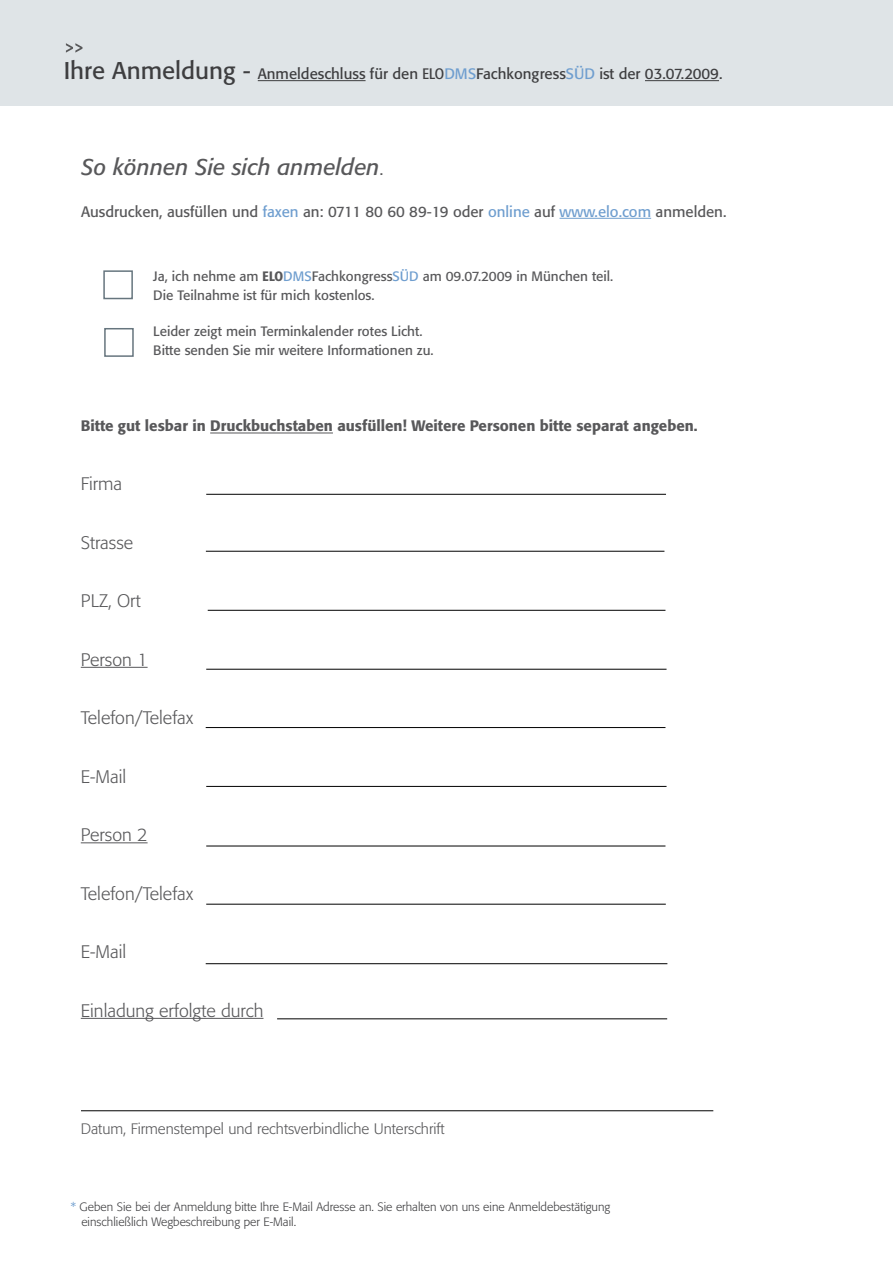
<style>
.page{position:relative;width:893px;height:1263px;background:#fff}
.page>*{position:absolute;margin:0;border:0;box-sizing:border-box;transform-origin:0 0}
.t1{font:italic 22.5px "Formata";color:#58585a}
.t2{font:300 18px "Formata";color:#58585a}
.t3{font:15px "Formata";color:#58585a}
.t4{font:700 15px "Formata";color:#58585a}
.t5{font:15px "Formata";color:#3e3e40}
.t6{font:300 15px "Formata";color:#58585a}
.t7{font:13.5px/19.5px "Formata";color:#58585a}
.t8{font:300 12px/14.4px "Formata";color:#3e3e40}
.s1{font-size:24px}
.s2{font-stretch:condensed}
.s3{color:#6f9ecf}
.s4{font-style:normal;font-size:15px}
.s5{font-family:"Formata Condensed";font-weight:700}
</style>
<div class="page">
<div style="left:0;top:0;width:893px;height:105px;background:#dfe4e7"></div>
<hr style="left:258px;top:80px;width:108px;height:1px;background:#3e3e40">
<hr style="left:645px;top:80px;width:74px;height:1px;background:#3e3e40">
<svg style="left:66px;top:43px;width:16px;height:10px"></svg>
<hr style="left:560px;top:218px;width:91px;height:1px;background:#6f9ecf">
<hr style="left:210px;top:433px;width:123px;height:1px;background:#58585a">
<hr style="left:81px;top:667px;width:67px;height:1px;background:#58585a">
<hr style="left:81px;top:842px;width:67px;height:1px;background:#58585a">
<hr style="left:81px;top:1018px;width:182px;height:1px;background:#58585a">
<hr style="left:206px;top:494px;width:460px;height:1px;background:#000">
<hr style="left:206px;top:551px;width:458px;height:1px;background:#000">
<hr style="left:208px;top:610px;width:457px;height:1px;background:#000">
<hr style="left:206px;top:727px;width:459px;height:1px;background:#000">
<hr style="left:206px;top:786px;width:460px;height:1px;background:#000">
<hr style="left:206px;top:846px;width:459px;height:1px;background:#000">
<hr style="left:81px;top:1110px;width:632px;height:1px;background:#000">
<hr style="left:206px;top:669px;width:460px;height:1px;background:#000">
<div style="left:103px;top:270px;width:30px;height:29px;border:2px solid #66757e"></div>
<hr style="left:206px;top:904px;width:460px;height:1px;background:#000">
<hr style="left:206px;top:963px;width:461px;height:1px;background:#000">
<hr style="left:277px;top:1018px;width:390px;height:1px;background:#000">
<div style="left:104px;top:328px;width:30px;height:29px;border:2px solid #66757e"></div>
<p class="t5" style="left:64px;top:65px;width:660px"><span class="s1">Ihre Anmeldung -</span> Anmeldeschluss für den <span class="s2">ELO</span><span class="s3">DMS</span>Fachkongress<span class="s3">SÜD</span> ist der 03.07.2009.</p>
<h1 class="t1" style="left:81px;top:153px;width:303px">So können Sie sich anmelden<span class="s4">.</span></h1>
<p class="t3" style="left:81px;top:202px;width:647px">Ausdrucken, ausfüllen und <span class="s3">faxen</span> an: 0711 80 60 89-19 oder <span class="s3">online</span> auf <span class="s3">www.elo.com</span> anmelden.</p>
<p class="t7" style="left:153px;top:266px;width:462px">Ja, ich nehme am <span class="s5">ELO</span><span class="s3">DMS</span>Fachkongress<span class="s3">SÜD</span> am 09.07.2009 in München teil.<br>Die Teilnahme ist für mich kostenlos.</p>
<p class="t7" style="left:153px;top:321px;width:282px">Leider zeigt mein Terminkalender rotes Licht.<br>Bitte senden Sie mir weitere Informationen zu.</p>
<p class="t4" style="left:81px;top:417px;width:618px">Bitte gut lesbar in Druckbuchstaben ausfüllen! Weitere Personen bitte separat angeben.</p>
<h2 class="t2" style="left:81px;top:473px;width:43px">Firma</h2>
<h2 class="t2" style="left:81px;top:532px;width:54px">Strasse</h2>
<h2 class="t2" style="left:81px;top:590px;width:62px">PLZ, Ort</h2>
<h2 class="t2" style="left:81px;top:649px;width:68px">Person 1</h2>
<h2 class="t2" style="left:81px;top:707px;width:114px">Telefon/Telefax</h2>
<h2 class="t2" style="left:81px;top:766px;width:47px">E-Mail</h2>
<h2 class="t2" style="left:81px;top:824px;width:68px">Person 2</h2>
<h2 class="t2" style="left:81px;top:883px;width:114px">Telefon/Telefax</h2>
<h2 class="t2" style="left:81px;top:941px;width:47px">E-Mail</h2>
<h2 class="t2" style="left:81px;top:1000px;width:184px">Einladung erfolgte durch</h2>
<p class="t6" style="left:81px;top:1119px;width:365px">Datum, Firmenstempel und rechtsverbindliche Unterschrift</p>
<p class="t8" style="left:81px;top:1200px;width:530px;text-indent:-11px"><span class="s3">*</span> Geben Sie bei der Anmeldung bitte Ihre E-Mail Adresse an. Sie erhalten von uns eine Anmeldebestätigung einschließlich Wegbeschreibung per E-Mail.</p>
</div>
